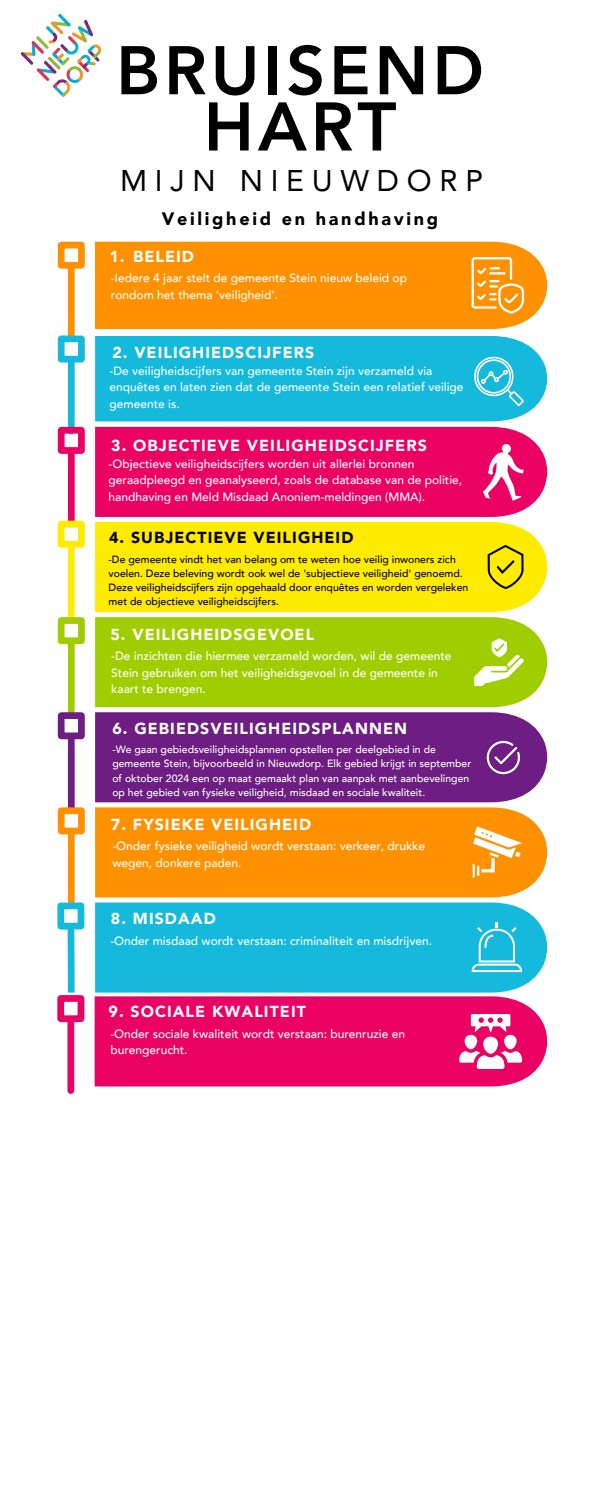
<style>
.page{position:relative;width:600px;height:1500px;background:#fff}
.page>*{position:absolute;margin:0;border:0;box-sizing:border-box;transform-origin:0 0}
.t1{font:800 68px/56.2px "Avenir LT";letter-spacing:.055em;color:#000;text-align:center}
.t2{font:29.9px "Avenir LT";letter-spacing:.26em;color:#000}
.t3{font:900 18px "Avenir LT";letter-spacing:.15em;color:#000}
.t4{font:900 15.9px "Avenir LT";letter-spacing:.065em;color:#fff}
.t5{font:900 15.9px "Avenir LT";letter-spacing:.065em;color:#000}
.t6{font:500 12px/16.5px "Avenir LT";color:#fff}
.t7{font:500 10.5px/14.2px "Avenir LT";color:#fff}
.t8{font:500 10.5px/14.2px "Avenir LT";color:#000}
</style>
<div class="page">
<div style="left:68px;top:269px;width:7px;height:67px;background:#ff9100"></div>
<div style="left:58px;top:242px;width:27px;height:27px;border:7px solid #ff9100"></div>
<div style="left:68px;top:363px;width:7px;height:68px;background:#14b9dc"></div>
<div style="left:58px;top:336px;width:27px;height:27px;border:7px solid #14b9dc"></div>
<div style="left:68px;top:454px;width:7px;height:67px;background:#eb0064"></div>
<div style="left:58px;top:427px;width:27px;height:27px;border:7px solid #eb0064"></div>
<div style="left:68px;top:548px;width:7px;height:68px;background:#ffeb00"></div>
<div style="left:58px;top:521px;width:27px;height:27px;border:7px solid #ffeb00"></div>
<div style="left:68px;top:644px;width:7px;height:67px;background:#a0cd00"></div>
<div style="left:58px;top:617px;width:27px;height:27px;border:7px solid #a0cd00"></div>
<div style="left:68px;top:739px;width:7px;height:69px;background:#6e1e82"></div>
<div style="left:58px;top:712px;width:27px;height:27px;border:7px solid #6e1e82"></div>
<div style="left:68px;top:834px;width:7px;height:68px;background:#ff9100"></div>
<div style="left:58px;top:807px;width:27px;height:27px;border:7px solid #ff9100"></div>
<svg style="left:67px;top:930px;width:8px;height:63px"></svg>
<div style="left:57px;top:902px;width:27px;height:28px;border:7px solid #14b9dc"></div>
<div style="left:95px;top:242px;width:452px;height:87px;background:#ff9100"></div>
<div style="left:95px;top:336px;width:452px;height:85px;background:#14b9dc"></div>
<div style="left:95px;top:427px;width:452px;height:90px;background:#eb0064"></div>
<div style="left:95px;top:522px;width:452px;height:90px;background:#ffeb00"></div>
<div style="left:95px;top:617px;width:452px;height:90px;background:#a0cd00"></div>
<div style="left:95px;top:712px;width:452px;height:90px;background:#6e1e82"></div>
<div style="left:95px;top:807px;width:452px;height:90px;background:#ff9100"></div>
<div style="left:95px;top:903px;width:452px;height:90px;background:#14b9dc"></div>
<div style="left:67px;top:1022px;width:7px;height:69px;background:#eb0064"></div>
<div style="left:57px;top:995px;width:27px;height:27px;border:7px solid #eb0064"></div>
<div style="left:95px;top:996px;width:452px;height:90px;background:#eb0064"></div>
<img style="left:20px;top:13px;width:82px;height:84px">
<svg style="left:483px;top:444px;width:41px;height:57px"></svg>
<svg style="left:488px;top:545px;width:36px;height:44px;background:#cfbf00"></svg>
<svg style="left:474px;top:638px;width:50px;height:48px"></svg>
<svg style="left:473px;top:826px;width:49px;height:52px"></svg>
<svg style="left:472px;top:922px;width:50px;height:50px;background:#44c7e3"></svg>
<div style="left:483px;top:1037px;width:15px;height:17px;background:#fff;border-radius:7px"></div>
<div style="left:465px;top:1035px;width:12px;height:14px;background:#fff;border-radius:6px"></div>
<div style="left:504px;top:1035px;width:13px;height:14px;background:#fff;border-radius:6px"></div>
<svg style="left:459px;top:1051px;width:63px;height:18px"></svg>
<svg style="left:471px;top:1014px;width:39px;height:18px"></svg>
<svg style="left:474px;top:355px;width:50px;height:51px;background:#45c7e3"></svg>
<svg style="left:472px;top:257px;width:52px;height:56px;background:#ffab3e"></svg>
<svg style="left:487px;top:741px;width:33px;height:33px"></svg>
<p class="t1" style="left:116px;top:48px;width:369px">BRUISEND<br>HART</p>
<p class="t2" style="left:120px;top:169px;width:365px">MIJN NIEUWDORP</p>
<h6 class="t3" style="left:162px;top:211px;width:278px">Veiligheid en handhaving</h6>
<h3 class="t4" style="left:109px;top:250px;width:86px">1. BELEID</h3>
<h4 class="t6" style="left:111px;top:271px;width:298px">-Iedere 4 jaar stelt de gemeente Stein nieuw beleid op rondom het thema ‘veiligheid’.</h4>
<p class="t4" style="left:112px;top:346px;width:203px">2. VEILIGHIEDSCIJFERS</p>
<p class="t6" style="left:110px;top:364px;width:356px">-De veiligheidscijfers van gemeente Stein zijn verzameld via enquêtes en laten zien dat de gemeente Stein een relatief veilige gemeente is.</p>
<h6 class="t4" style="left:111px;top:439px;width:317px">3. OBJECTIEVE VEILIGHEIDSCIJFERS</h6>
<h4 class="t6" style="left:109px;top:457px;width:355px">-Objectieve veiligheidscijfers worden uit allerlei bronnen geraadpleegd en geanalyseerd, zoals de database van de politie, handhaving en Meld Misdaad Anoniem-meldingen (MMA).</h4>
<h6 class="t5" style="left:109px;top:531px;width:246px">4. SUBJECTIEVE VEILIGHEID</h6>
<p class="t8" style="left:109px;top:553px;width:361px">-De gemeente vindt het van belang om te weten hoe veilig inwoners zich voelen. Deze beleving wordt ook wel de 'subjectieve veiligheid' genoemd.<br>Deze veiligheidscijfers zijn opgehaald door enquêtes en worden vergeleken met de objectieve veiligheidscijfers.</p>
<p class="t4" style="left:111px;top:628px;width:205px">5. VEILIGHEIDSGEVOEL</p>
<h4 class="t6" style="left:111px;top:649px;width:342px">-De inzichten die hiermee verzameld worden, wil de gemeente<br>Stein gebruiken om het veiligheidsgevoel in de gemeente in kaart te brengen.</h4>
<p class="t4" style="left:112px;top:722px;width:296px">6. GEBIEDSVEILIGHEIDSPLANNEN</p>
<h2 class="t7" style="left:112px;top:744px;width:360px">-We gaan gebiedsveiligheidsplannen opstellen per deelgebied in de gemeente Stein, bijvoorbeeld in Nieuwdorp. Elk gebied krijgt in september of oktober 2024 een op maat gemaakt plan van aanpak met aanbevelingen op het gebied van fysieke veiligheid, misdaad en sociale kwaliteit.</h2>
<h4 class="t4" style="left:111px;top:818px;width:202px">7. FYSIEKE VEILIGHEID</h4>
<p class="t6" style="left:112px;top:839px;width:314px">-Onder fysieke veiligheid wordt verstaan: verkeer, drukke wegen, donkere paden.</p>
<h6 class="t4" style="left:111px;top:912px;width:106px">8. MISDAAD</h6>
<p class="t6" style="left:111px;top:933px;width:323px">-Onder misdaad wordt verstaan: criminaliteit en misdrijven.</p>
<p class="t4" style="left:109px;top:1005px;width:199px">9. SOCIALE KWALITEIT</p>
<h4 class="t6" style="left:111px;top:1027px;width:296px">-Onder sociale kwaliteit wordt verstaan: burenruzie en burengerucht.</h4>
</div>
